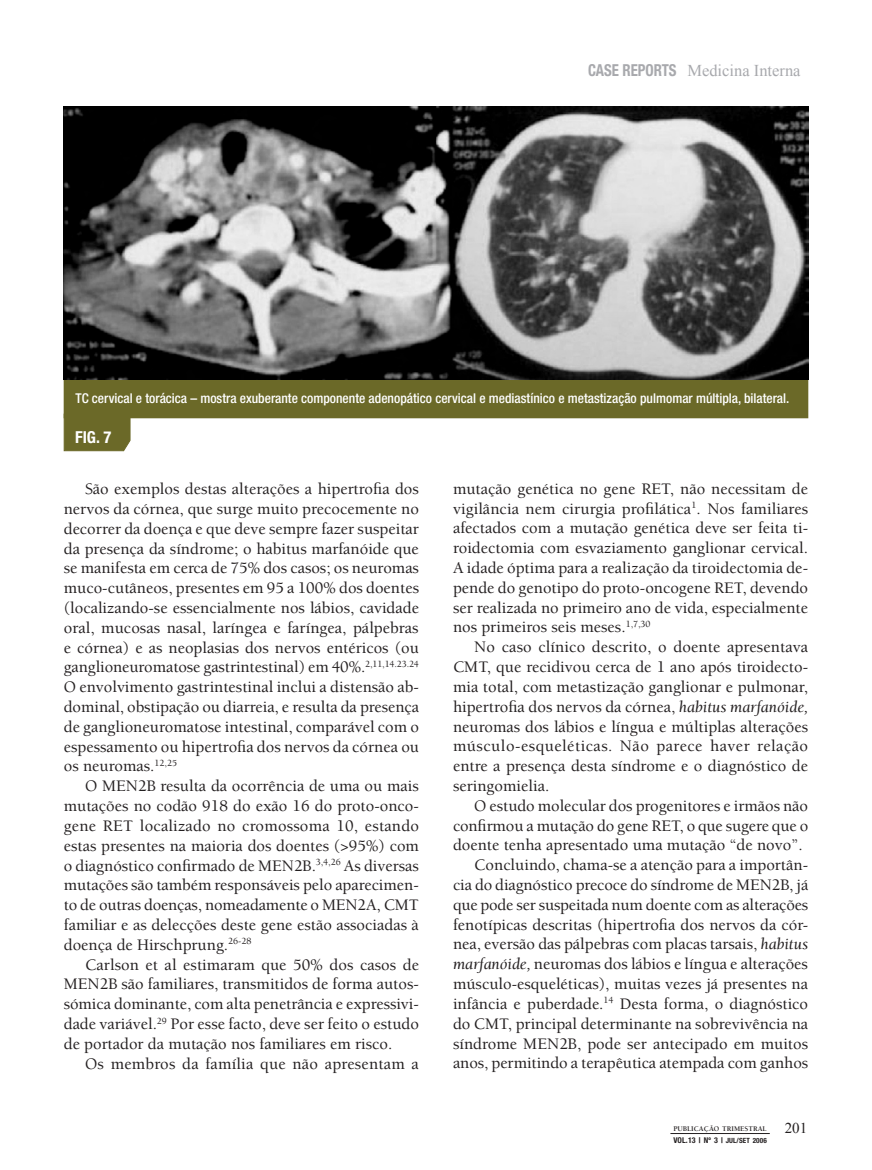
<style>
.page{position:relative;width:872px;height:1170px;background:#fff}
.page>*{position:absolute;margin:0;border:0;box-sizing:border-box;transform-origin:0 0}
.t1{font:500 16.5px/19.8px "Berkeley";color:#231f20;text-align:justify}
.t2{font:16.5px "Times New Roman";color:#a8a9ad}
.t3{font:700 condensed 16.5px "Helvetica Neue";color:#fff}
.t4{font:500 condensed 13.5px "Helvetica Neue";color:#fff}
.t5{font:700 condensed 7.95px "Helvetica Neue";letter-spacing:.015em;color:#231f20}
.t6{font:700 7.35px "Berkeley";color:#231f20}
.s1{font-family:"Helvetica Neue";font-weight:700;font-stretch:condensed}
.s2{font-weight:400;font-style:italic}
.s3{font-family:"Times New Roman";font-weight:400;font-size:15px}
.s4{font-size:7.2px}
</style>
<div class="page">
<hr style="left:670px;top:1133px;width:99px;height:1px;background:#231f20">
<div style="left:64px;top:364px;width:743px;height:54px;background:#6b6928"></div>
<svg style="left:63px;top:411px;width:68px;height:40px"></svg>
<img style="left:64px;top:106px;width:744px;height:273px">
<p class="t2" style="left:588px;top:61px;width:214px"><span class="s1">CASE REPORTS</span> Medicina Interna</p>
<p class="t4" style="left:75px;top:390px;width:715px">TC cervical e torácica – mostra exuberante componente adenopático cervical e mediastínico e metastização pulmomar múltipla, bilateral.</p>
<p class="t3" style="left:75px;top:427px;width:38px">FIG. 7</p>
<p class="t1" style="left:64px;top:479px;width:357px;text-indent:21px">São exemplos destas alterações a hipertrofia dos nervos da córnea, que surge muito precocemente no decorrer da doença e que deve sempre fazer suspeitar da presença da síndrome; o habitus marfanóide que se manifesta em cerca de 75% dos casos; os neuromas muco-cutâneos, presentes em 95 a 100% dos doentes (localizando-se essencialmente nos lábios, cavidade oral, mucosas nasal, laríngea e faríngea, pálpebras e córnea) e as neoplasias dos nervos entéricos (ou ganglioneuromatose gastrintestinal) em 40%.<sup>2,11,14.23.24<br></sup>O envolvimento gastrintestinal inclui a distensão ab&shy;dominal, obstipação ou diarreia, e resulta da presença de ganglioneuromatose intestinal, comparável com o espessamento ou hipertrofia dos nervos da córnea ou os neuromas.<sup>12,25</sup></p>
<p class="t1" style="left:64px;top:776px;width:357px;text-indent:21px">O MEN2B resulta da ocorrência de uma ou mais mutações no codão 918 do exão 16 do proto-onco&shy;gene RET localizado no cromossoma 10, estando estas presentes na maioria dos doentes (&gt;95%) com o diagnóstico confirmado de MEN2B.<sup>3,4,26</sup> As diversas mutações são também responsáveis pelo aparecimen&shy;to de outras doenças, nomeadamente o MEN2A, CMT familiar e as delecções deste gene estão associadas à doença de Hirschprung.<sup>26-28</sup></p>
<p class="t1" style="left:64px;top:954px;width:357px;text-indent:21px">Carlson et al estimaram que 50% dos casos de MEN2B são familiares, transmitidos de forma autos&shy;sómica dominante, com alta penetrância e expressivi&shy;dade variável.<sup>29</sup> Por esse facto, deve ser feito o estudo de portador da mutação nos familiares em risco.</p>
<p class="t1" style="left:85px;top:1053px;width:335px">Os membros da família que não apresentam a</p>
<p class="t1" style="left:453px;top:479px;width:357px">mutação genética no gene RET, não necessitam de vigilância nem cirurgia profilática<sup>1</sup>. Nos familiares afectados com a mutação genética deve ser feita ti&shy;roidectomia com esvaziamento ganglionar cervical.<br>A idade óptima para a realização da tiroidectomia de&shy;pende do genotipo do proto-oncogene RET, devendo ser realizada no primeiro ano de vida, especialmente nos primeiros seis meses.<sup>1,7,30</sup></p>
<p class="t1" style="left:453px;top:637px;width:357px;text-indent:21px">No caso clínico descrito, o doente apresentava CMT, que recidivou cerca de 1 ano após tiroidecto&shy;mia total, com metastização ganglionar e pulmonar, hipertrofia dos nervos da córnea, <span class="s2">habitus marfanóide, </span>neuromas dos lábios e língua e múltiplas alterações músculo-esqueléticas. Não parece haver relação entre a presença desta síndrome e o diagnóstico de seringomielia.</p>
<p class="t1" style="left:474px;top:796px;width:335px">O estudo molecular dos progenitores e irmãos não</p>
<p class="t1" style="left:453px;top:815px;width:357px">confirmou a mutação do gene RET, o que sugere que o</p>
<p class="t1" style="left:453px;top:835px;width:351px">doente tenha apresentado uma mutação “de novo”.</p>
<p class="t1" style="left:474px;top:855px;width:335px">Concluindo, chama-se a atenção para a importân-</p>
<p class="t1" style="left:453px;top:875px;width:357px">cia do diagnóstico precoce do síndrome de MEN2B, já</p>
<p class="t1" style="left:453px;top:895px;width:357px">que pode ser suspeitada num doente com as alterações</p>
<p class="t1" style="left:453px;top:914px;width:357px">fenotípicas descritas (hipertrofia dos nervos da cór-</p>
<p class="t1" style="left:453px;top:934px;width:357px">nea, eversão das pálpebras com placas tarsais, <span class="s2">habitus</span></p>
<p class="t1" style="left:453px;top:954px;width:356px"><span class="s2">marfanóide,</span> neuromas dos lábios e língua e alterações</p>
<p class="t1" style="left:453px;top:974px;width:357px">músculo-esqueléticas), muitas vezes já presentes na</p>
<p class="t1" style="left:453px;top:994px;width:357px">infância e puberdade.<sup>14</sup> Desta forma, o diagnóstico</p>
<p class="t1" style="left:453px;top:1013px;width:357px">do CMT, principal determinante na sobrevivência na</p>
<p class="t1" style="left:453px;top:1033px;width:357px">síndrome MEN2B, pode ser antecipado em muitos</p>
<p class="t1" style="left:453px;top:1053px;width:357px">anos, permitindo a terapêutica atempada com ganhos</p>
<p class="t6" style="left:673px;top:1124px;width:135px">PUBLICAÇÃO TRIMESTRAL <span class="s3">201</span></p>
<p class="t5" style="left:673px;top:1134px;width:95px">VOL.13 | Nº 3 | <span class="s4">JUL/SET 2006</span></p>
</div>
